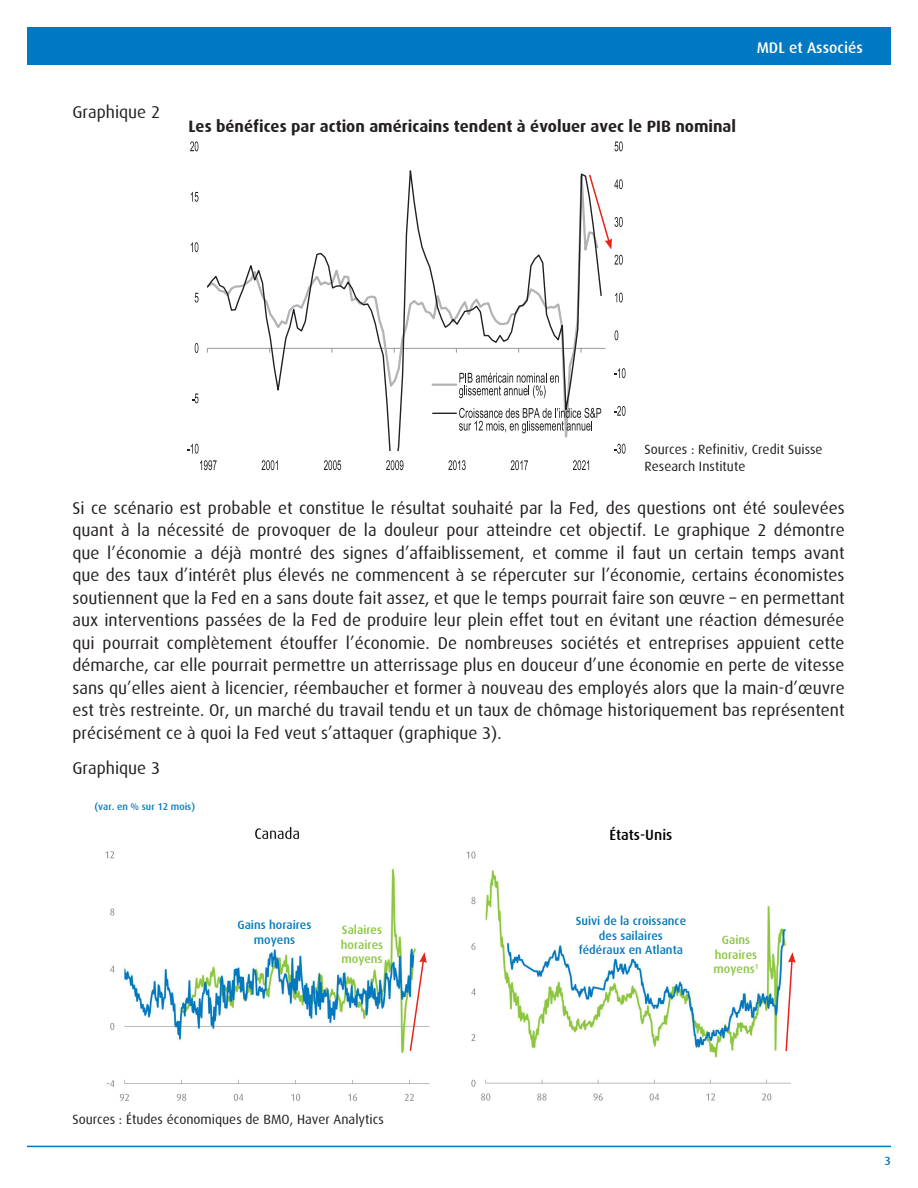
<style>
.page{position:relative;width:918px;height:1188px;background:#fff}
.page>*{position:absolute;margin:0;border:0;box-sizing:border-box;transform-origin:0 0}
.texte_commentaire_de{font:17.25px/22.5px "Dax";color:#231f20;text-align:justify}
.texte{font:700 16.5px "Dax";color:#231f20}
.t1{font:500 15.6px "Dax";color:#fff}
.t2{font:500 14.85px "Dax";color:#000}
.texte-2{font:13.5px/16.5px "Dax";color:#231f20}
.t3{font:500 12.15px/14.5px "Dax";color:#037abc;text-align:center}
.t4{font:500 12.15px/14.5px "Dax";color:#8bc43f;text-align:center}
.t5{font:500 12px "Dax";color:#0079c2}
.t6{font:500 9.9px "Dax";color:#037abc}
</style>
<div class="page">
<div style="left:27px;top:27px;width:864px;height:38px;background:#0079c2"></div>
<hr style="left:27px;top:1146px;width:864px;height:1px;background:#0079c2">
<img style="left:105px;top:826px;width:686px;height:275px">
<div style="left:226px;top:915px;width:96px;height:32px;background:#fff"></div>
<svg style="left:340px;top:919px;width:50px;height:49px"></svg>
<div style="left:581px;top:923px;width:104px;height:34px;background:#fff"></div>
<div style="left:705px;top:926px;width:60px;height:54px;background:#fff"></div>
<div style="left:590px;top:823px;width:91px;height:23px;background:#fff"></div>
<hr style="left:207px;top:348px;width:399px;height:1px;background:#9b9ca0">
<svg style="left:207px;top:170px;width:396px;height:280px"></svg>
<svg style="left:615px;top:444px;width:11px;height:10px"></svg>
<svg style="left:615px;top:406px;width:11px;height:10px"></svg>
<svg style="left:615px;top:368px;width:11px;height:10px"></svg>
<svg style="left:615px;top:330px;width:3px;height:10px"></svg>
<svg style="left:615px;top:293px;width:8px;height:10px"></svg>
<svg style="left:614px;top:255px;width:9px;height:10px"></svg>
<svg style="left:615px;top:141px;width:8px;height:10px"></svg>
<svg style="left:187px;top:444px;width:12px;height:10px"></svg>
<svg style="left:192px;top:393px;width:7px;height:10px"></svg>
<svg style="left:195px;top:343px;width:3px;height:10px"></svg>
<svg style="left:195px;top:293px;width:4px;height:10px"></svg>
<svg style="left:191px;top:242px;width:7px;height:10px"></svg>
<svg style="left:191px;top:192px;width:7px;height:10px"></svg>
<svg style="left:190px;top:141px;width:8px;height:10px"></svg>
<svg style="left:200px;top:460px;width:17px;height:10px"></svg>
<svg style="left:262px;top:460px;width:16px;height:10px"></svg>
<svg style="left:324px;top:460px;width:17px;height:10px"></svg>
<svg style="left:386px;top:460px;width:17px;height:10px"></svg>
<svg style="left:448px;top:460px;width:18px;height:10px"></svg>
<svg style="left:511px;top:460px;width:17px;height:10px"></svg>
<svg style="left:573px;top:460px;width:16px;height:10px"></svg>
<hr style="left:433px;top:384px;width:23px;height:2px;background:#b2b3b7">
<svg style="left:459px;top:373px;width:100px;height:25px"></svg>
<svg style="left:433px;top:408px;width:168px;height:25px"></svg>
<svg style="left:588px;top:173px;width:35px;height:76px"></svg>
<svg style="left:409px;top:952px;width:18px;height:101px"></svg>
<svg style="left:785px;top:952px;width:11px;height:101px"></svg>
<p class="texte_commentaire_de" style="left:72px;top:101px;width:89px">Graphique 2</p>
<p class="t1" style="left:757px;top:38px;width:108px">MDL et Associés</p>
<p class="texte" style="left:188px;top:117px;width:549px">Les bénéfices par action américains tendent à évoluer avec le PIB nominal</p>
<p class="texte-2" style="left:645px;top:441px;width:180px">Sources : Refinitiv, Credit Suisse<br>Research Institute</p>
<p class="texte_commentaire_de" style="left:72px;top:497px;width:774px">Si ce scénario est probable et constitue le résultat souhaité par la Fed, des questions ont été soulevées quant à la nécessité de provoquer de la douleur pour atteindre cet objectif. Le graphique 2 démontre que l’économie a déjà montré des signes d’affaiblissement, et comme il faut un certain temps avant que des taux d’intérêt plus élevés ne commencent à se répercuter sur l’économie, certains économistes soutiennent que la Fed en a sans doute fait assez, et que le temps pourrait faire son œuvre – en permettant aux interventions passées de la Fed de produire leur plein effet tout en évitant une réaction démesurée qui pourrait complètement étouffer l’économie. De nombreuses sociétés et entreprises appuient cette démarche, car elle pourrait permettre un atterrissage plus en douceur d’une économie en perte de vitesse sans qu’elles aient à licencier, réembaucher et former à nouveau des employés alors que la main-d’œuvre est très restreinte. Or, un marché du travail tendu et un taux de chômage historiquement bas représentent précisément ce à quoi la Fed veut s’attaquer (graphique 3).</p>
<p class="texte_commentaire_de" style="left:72px;top:757px;width:89px">Graphique 3</p>
<p class="t6" style="left:94px;top:801px;width:102px">(var. en % sur 12 mois)</p>
<p class="t2" style="left:609px;top:826px;width:64px">États-Unis</p>
<p class="t3" style="left:237px;top:918px;width:75px">Gains horaires moyens</p>
<p class="t3" style="left:576px;top:914px;width:112px">Suivi de la croissance des sailaires fédéraux en Atlanta</p>
<p class="t4" style="left:341px;top:923px;width:44px;text-align:justify">Salaires horaires moyens</p>
<p class="t4" style="left:714px;top:933px;width:47px">Gains horaires moyens<sup>1</sup></p>
<p class="texte-2" style="left:72px;top:1111px;width:313px">Sources : Études économiques de BMO, Haver Analytics</p>
<p class="t5" style="left:884px;top:1154px;width:8px">3</p>
</div>
